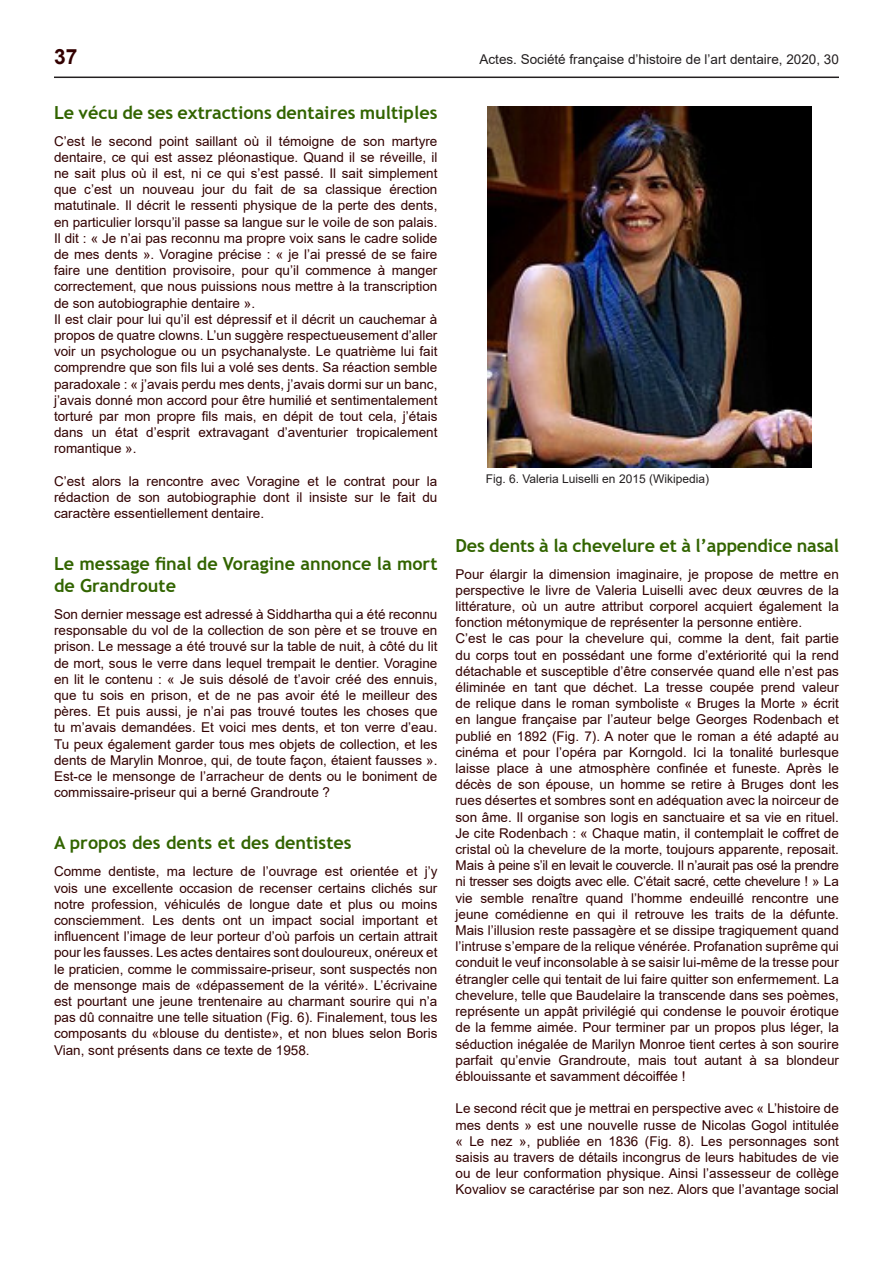
<style>
.page{position:relative;width:893px;height:1263px;background:#fff}
.page>*{position:absolute;margin:0;border:0;box-sizing:border-box;transform-origin:0 0}
.t1{font:700 21px "Arial";color:#320000}
.sous_titre{font:700 18px/21.6px "Trebuchet MS";color:#326400}
.corps{font:13.5px/16.2px "Arial";color:#320000;text-align:justify}
.t2{font:13.5px "Arial";color:#231f20}
.t3{font:12px "Arial";color:#231f20}
</style>
<div class="page">
<hr style="left:54px;top:77px;width:785px;height:1px;background:#231f20">
<img style="left:487px;top:106px;width:325px;height:362px">
<h1 class="t1" style="left:54px;top:41px;width:25px">37</h1>
<p class="t2" style="left:479px;top:50px;width:361px">Actes. Société française d’histoire de l’art dentaire, 2020, 30</p>
<p class="sous_titre" style="left:54px;top:101px;width:385px">Le vécu de ses extractions dentaires multiples</p>
<p class="corps" style="left:54px;top:133px;width:385px">C’est le second point saillant où il témoigne de son martyre dentaire, ce qui est assez pléonastique. Quand il se réveille, il ne sait plus où il est, ni ce qui s’est passé. Il sait simplement que c’est un nouveau jour du fait de sa classique érection matutinale. Il décrit le ressenti physique de la perte des dents, en particulier lorsqu’il passe sa langue sur le voile de son palais.<br>Il dit : « Je n’ai pas reconnu ma propre voix sans le cadre solide de mes dents ». Voragine précise : « je l’ai pressé de se faire faire une dentition provisoire, pour qu’il commence à manger correctement, que nous puissions nous mettre à la transcription de son autobiographie dentaire ».</p>
<p class="corps" style="left:54px;top:311px;width:385px">Il est clair pour lui qu’il est dépressif et il décrit un cauchemar à propos de quatre clowns. L’un suggère respectueusement d’aller voir un psychologue ou un psychanalyste. Le quatrième lui fait comprendre que son fils lui a volé ses dents. Sa réaction semble paradoxale : « j’avais perdu mes dents, j’avais dormi sur un banc, j’avais donné mon accord pour être humilié et sentimentalement torturé par mon propre fils mais, en dépit de tout cela, j’étais dans un état d’esprit extravagant d’aventurier tropicalement romantique ».</p>
<p class="corps" style="left:54px;top:473px;width:385px">C’est alors la rencontre avec Voragine et le contrat pour la rédaction de son autobiographie dont il insiste sur le fait du caractère essentiellement dentaire.</p>
<p class="sous_titre" style="left:54px;top:553px;width:385px">Le message final de Voragine annonce la mort de Grandroute</p>
<p class="corps" style="left:54px;top:606px;width:385px">Son dernier message est adressé à Siddhartha qui a été reconnu responsable du vol de la collection de son père et se trouve en prison. Le message a été trouvé sur la table de nuit, à côté du lit de mort, sous le verre dans lequel trempait le dentier. Voragine en lit le contenu : « Je suis désolé de t’avoir créé des ennuis, que tu sois en prison, et de ne pas avoir été le meilleur des pères. Et puis aussi, je n’ai pas trouvé toutes les choses que tu m’avais demandées. Et voici mes dents, et ton verre d’eau.<br>Tu peux également garder tous mes objets de collection, et les dents de Marylin Monroe, qui, de toute façon, étaient fausses ».<br>Est-ce le mensonge de l’arracheur de dents ou le boniment de commissaire-priseur qui a berné Grandroute ?</p>
<p class="sous_titre" style="left:54px;top:832px;width:299px">A propos des dents et des dentistes</p>
<p class="corps" style="left:54px;top:863px;width:385px">Comme dentiste, ma lecture de l’ouvrage est orientée et j’y vois une excellente occasion de recenser certains clichés sur notre profession, véhiculés de longue date et plus ou moins consciemment. Les dents ont un impact social important et influencent l’image de leur porteur d’où parfois un certain attrait pour les fausses. Les actes dentaires sont douloureux, onéreux et le praticien, comme le commissaire-priseur, sont suspectés non de mensonge mais de «dépassement de la vérité». L’écrivaine est pourtant une jeune trentenaire au charmant sourire qui n’a pas dû connaitre une telle situation (Fig. 6). Finalement, tous les composants du «blouse du dentiste», et non blues selon Boris Vian, sont présents dans ce texte de 1958.</p>
<p class="t3" style="left:486px;top:470px;width:225px">Fig. 6. Valeria Luiselli en 2015 (Wikipedia)</p>
<p class="sous_titre" style="left:455px;top:534px;width:385px">Des dents à la chevelure et à l’appendice nasal</p>
<p class="corps" style="left:455px;top:566px;width:385px">Pour élargir la dimension imaginaire, je propose de mettre en perspective le livre de Valeria Luiselli avec deux œuvres de la littérature, où un autre attribut corporel acquiert également la fonction métonymique de représenter la personne entière.</p>
<p class="corps" style="left:455px;top:630px;width:385px">C’est le cas pour la chevelure qui, comme la dent, fait partie du corps tout en possédant une forme d’extériorité qui la rend détachable et susceptible d’être conservée quand elle n’est pas éliminée en tant que déchet. La tresse coupée prend valeur de relique dans le roman symboliste « Bruges la Morte » écrit en langue française par l’auteur belge Georges Rodenbach et publié en 1892 (Fig. 7). A noter que le roman a été adapté au cinéma et pour l’opéra par Korngold. Ici la tonalité burlesque laisse place à une atmosphère confinée et funeste. Après le décès de son épouse, un homme se retire à Bruges dont les rues désertes et sombres sont en adéquation avec la noirceur de son âme. Il organise son logis en sanctuaire et sa vie en rituel.<br>Je cite Rodenbach : « Chaque matin, il contemplait le coffret de cristal où la chevelure de la morte, toujours apparente, reposait.<br>Mais à peine s’il en levait le couvercle. Il n’aurait pas osé la prendre ni tresser ses doigts avec elle. C’était sacré, cette chevelure ! » La vie semble renaître quand l’homme endeuillé rencontre une jeune comédienne en qui il retrouve les traits de la défunte.<br>Mais l’illusion reste passagère et se dissipe tragiquement quand l’intruse s’empare de la relique vénérée. Profanation suprême qui conduit le veuf inconsolable à se saisir lui-même de la tresse pour étrangler celle qui tentait de lui faire quitter son enfermement. La chevelure, telle que Baudelaire la transcende dans ses poèmes, représente un appât privilégié qui condense le pouvoir érotique de la femme aimée. Pour terminer par un propos plus léger, la séduction inégalée de Marilyn Monroe tient certes à son sourire parfait qu’envie Grandroute, mais tout autant à sa blondeur éblouissante et savamment décoiffée !</p>
<p class="corps" style="left:455px;top:1100px;width:385px">Le second récit que je mettrai en perspective avec « L’histoire de mes dents » est une nouvelle russe de Nicolas Gogol intitulée « Le nez », publiée en 1836 (Fig. 8). Les personnages sont saisis au travers de détails incongrus de leurs habitudes de vie ou de leur conformation physique. Ainsi l’assesseur de collège Kovaliov se caractérise par son nez. Alors que l’avantage social</p>
</div>
